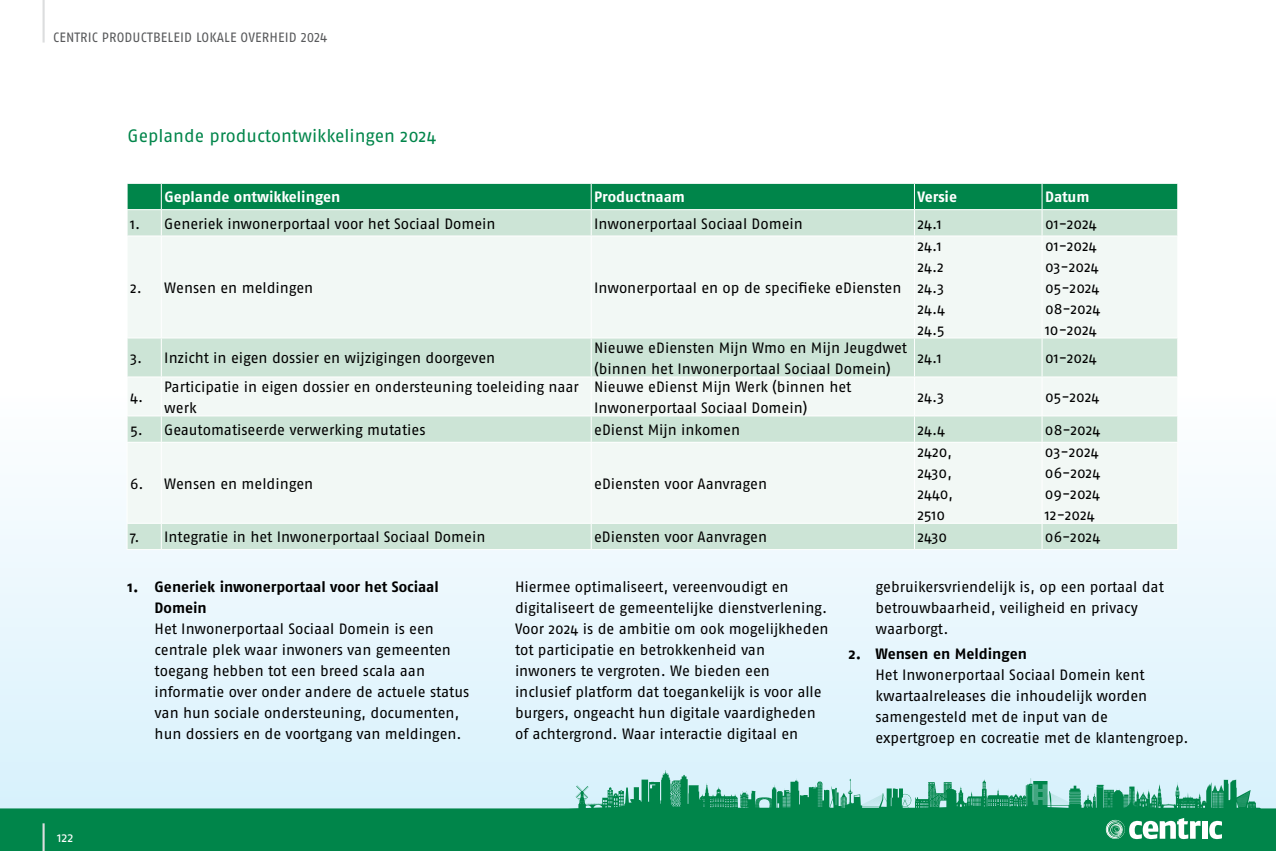
<style>
.page{position:relative;width:1276px;height:851px;background:#fff}
.page>*{position:absolute;margin:0;border:0;box-sizing:border-box;transform-origin:0 0}
.t1{font:18px "Fago Pro";color:#00854a}
.t2{font:15px/21px "Fago Pro";letter-spacing:-.005em;color:#000}
.t3{font:700 15px/21px "Fago Pro";color:#000}
.t4{font:700 15px "Fago Pro";letter-spacing:-.005em;color:#fff}
.t5{font:13.5px "Fago Pro";letter-spacing:.01em;color:#58595b}
.t6{font:13.5px "Fago Pro";color:#fff}
</style>
<div class="page">
<div style="left:0;top:0;width:1276px;height:850px;background:linear-gradient(to bottom,#fff,#dff3fc)"></div>
<svg style="left:0;top:798px;width:1276px;height:52px;background:#17905d"></svg>
<hr style="left:43px;top:0;width:2px;height:43px;background:#dcddde">
<hr style="left:43px;top:823px;width:2px;height:27px;background:#dcddde">
<div style="left:1202px;top:821px;width:5px;height:17px;background:#fff"></div>
<svg style="left:1209px;top:820px;width:13px;height:18px"></svg>
<svg style="left:1106px;top:817px;width:94px;height:21px"></svg>
<svg style="left:566px;top:770px;width:695px;height:39px;background:#8dcbbd"></svg>
<div style="left:128px;top:524px;width:1049px;height:25px;background:#cce4d6"></div>
<svg style="left:128px;top:236px;width:1049px;height:287px;fill:#f2f8f5"></svg>
<hr style="left:127px;top:235px;width:34px;height:1px;background:#fff">
<hr style="left:127px;top:236px;width:1px;height:101px;background:#fff">
<hr style="left:161px;top:235px;width:430px;height:1px;background:#fff">
<hr style="left:161px;top:236px;width:1px;height:101px;background:#fff">
<hr style="left:591px;top:235px;width:323px;height:1px;background:#fff">
<hr style="left:591px;top:236px;width:1px;height:101px;background:#fff">
<hr style="left:914px;top:235px;width:128px;height:1px;background:#fff">
<hr style="left:914px;top:236px;width:1px;height:101px;background:#fff">
<hr style="left:1042px;top:235px;width:136px;height:1px;background:#fff">
<hr style="left:1041px;top:236px;width:1px;height:101px;background:#fff">
<hr style="left:1177px;top:236px;width:1px;height:101px;background:#fff">
<hr style="left:127px;top:337px;width:34px;height:1px;background:#fff">
<hr style="left:127px;top:338px;width:1px;height:38px;background:#fff">
<hr style="left:161px;top:337px;width:430px;height:1px;background:#fff">
<hr style="left:161px;top:338px;width:1px;height:38px;background:#fff">
<hr style="left:591px;top:337px;width:323px;height:1px;background:#fff">
<hr style="left:591px;top:338px;width:1px;height:38px;background:#fff">
<hr style="left:914px;top:337px;width:128px;height:1px;background:#fff">
<hr style="left:914px;top:338px;width:1px;height:38px;background:#fff">
<hr style="left:1042px;top:337px;width:136px;height:1px;background:#fff">
<hr style="left:1041px;top:338px;width:1px;height:38px;background:#fff">
<hr style="left:1177px;top:338px;width:1px;height:38px;background:#fff">
<hr style="left:127px;top:376px;width:34px;height:1px;background:#fff">
<hr style="left:127px;top:377px;width:1px;height:38px;background:#fff">
<hr style="left:161px;top:376px;width:430px;height:1px;background:#fff">
<hr style="left:161px;top:377px;width:1px;height:38px;background:#fff">
<hr style="left:591px;top:376px;width:323px;height:1px;background:#fff">
<hr style="left:591px;top:377px;width:1px;height:38px;background:#fff">
<hr style="left:914px;top:376px;width:128px;height:1px;background:#fff">
<hr style="left:914px;top:377px;width:1px;height:38px;background:#fff">
<hr style="left:1042px;top:376px;width:136px;height:1px;background:#fff">
<hr style="left:1041px;top:377px;width:1px;height:38px;background:#fff">
<hr style="left:1177px;top:377px;width:1px;height:38px;background:#fff">
<hr style="left:127px;top:415px;width:34px;height:1px;background:#fff">
<svg style="left:127px;top:416px;width:1px;height:26px"></svg>
<hr style="left:161px;top:415px;width:430px;height:1px;background:#fff">
<svg style="left:161px;top:416px;width:1px;height:26px"></svg>
<hr style="left:591px;top:415px;width:323px;height:1px;background:#fff">
<svg style="left:591px;top:416px;width:1px;height:26px"></svg>
<hr style="left:914px;top:415px;width:128px;height:1px;background:#fff">
<svg style="left:914px;top:416px;width:1px;height:26px"></svg>
<hr style="left:1042px;top:415px;width:136px;height:1px;background:#fff">
<svg style="left:1041px;top:416px;width:1px;height:26px"></svg>
<svg style="left:1177px;top:416px;width:1px;height:26px"></svg>
<hr style="left:127px;top:442px;width:34px;height:1px;background:#fff">
<hr style="left:127px;top:442px;width:1px;height:81px;background:#fff">
<hr style="left:161px;top:442px;width:430px;height:1px;background:#fff">
<hr style="left:161px;top:442px;width:1px;height:81px;background:#fff">
<hr style="left:591px;top:442px;width:323px;height:1px;background:#fff">
<hr style="left:591px;top:442px;width:1px;height:81px;background:#fff">
<hr style="left:914px;top:442px;width:128px;height:1px;background:#fff">
<hr style="left:914px;top:442px;width:1px;height:81px;background:#fff">
<hr style="left:1042px;top:442px;width:136px;height:1px;background:#fff">
<hr style="left:1041px;top:442px;width:1px;height:81px;background:#fff">
<hr style="left:1177px;top:442px;width:1px;height:81px;background:#fff">
<hr style="left:127px;top:523px;width:34px;height:1px;background:#fff">
<svg style="left:127px;top:524px;width:1px;height:25px"></svg>
<hr style="left:161px;top:523px;width:430px;height:1px;background:#fff">
<svg style="left:161px;top:524px;width:1px;height:25px"></svg>
<hr style="left:591px;top:523px;width:323px;height:1px;background:#fff">
<svg style="left:591px;top:524px;width:1px;height:25px"></svg>
<hr style="left:914px;top:523px;width:128px;height:1px;background:#fff">
<svg style="left:914px;top:524px;width:1px;height:25px"></svg>
<hr style="left:1042px;top:523px;width:136px;height:1px;background:#fff">
<svg style="left:1041px;top:524px;width:1px;height:25px"></svg>
<svg style="left:1177px;top:524px;width:1px;height:25px"></svg>
<hr style="left:127px;top:549px;width:34px;height:1px;background:#fff">
<hr style="left:161px;top:549px;width:430px;height:1px;background:#fff">
<hr style="left:591px;top:549px;width:323px;height:1px;background:#fff">
<hr style="left:914px;top:549px;width:128px;height:1px;background:#fff">
<hr style="left:1042px;top:549px;width:136px;height:1px;background:#fff">
<svg style="left:127px;top:183px;width:1051px;height:52px;background:#69b692"></svg>
<hr style="left:127px;top:209px;width:34px;height:1px;background:#fff">
<hr style="left:161px;top:209px;width:430px;height:1px;background:#fff">
<hr style="left:591px;top:209px;width:323px;height:1px;background:#fff">
<hr style="left:914px;top:209px;width:128px;height:1px;background:#fff">
<hr style="left:1042px;top:209px;width:136px;height:1px;background:#fff">
<p class="t5" style="left:53px;top:29px;width:276px">CENTRIC PRODUCTBELEID LOKALE OVERHEID 2024</p>
<p class="t1" style="left:128px;top:125px;width:310px">Geplande productontwikkelingen 2024</p>
<p class="t4" style="left:164px;top:188px;width:178px">Geplande ontwikkelingen</p>
<p class="t4" style="left:594px;top:188px;width:92px">Productnaam</p>
<p class="t4" style="left:917px;top:188px;width:41px">Versie</p>
<p class="t4" style="left:1045px;top:188px;width:46px">Datum</p>
<p class="t2" style="left:130px;top:213px;width:367px">1. Generiek inwonerportaal voor het Sociaal Domein</p>
<p class="t2" style="left:594px;top:213px;width:210px">Inwonerportaal Sociaal Domein</p>
<p class="t2" style="left:917px;top:213px;width:26px">24.1</p>
<p class="t2" style="left:1045px;top:213px;width:53px">01-2024</p>
<p class="t2" style="left:130px;top:277px;width:185px">2. Wensen en meldingen</p>
<p class="t2" style="left:594px;top:277px;width:309px">Inwonerportaal en op de specifieke eDiensten</p>
<p class="t2" style="left:130px;top:347px;width:367px">3. Inzicht in eigen dossier en wijzigingen doorgeven</p>
<p class="t2" style="left:594px;top:337px;width:314px">Nieuwe eDiensten Mijn Wmo en Mijn Jeugdwet (binnen het Inwonerportaal Sociaal Domein)</p>
<p class="t2" style="left:130px;top:386px;width:12px">4.</p>
<p class="t2" style="left:164px;top:376px;width:416px">Participatie in eigen dossier en ondersteuning toeleiding naar werk</p>
<p class="t2" style="left:594px;top:376px;width:259px">Nieuwe eDienst Mijn Werk (binnen het<br>Inwonerportaal Sociaal Domein)</p>
<p class="t2" style="left:917px;top:235px;width:29px">24.1<br>24.2<br>24.3<br>24.4</p>
<p class="t2" style="left:917px;top:319px;width:29px">24. 5</p>
<p class="t2" style="left:1045px;top:235px;width:57px">01-2024<br>03-2024<br>05-2024<br>08-2024<br>10-2024</p>
<p class="t2" style="left:917px;top:347px;width:26px">24.1</p>
<p class="t2" style="left:1045px;top:347px;width:53px">01-2024</p>
<p class="t2" style="left:917px;top:386px;width:28px">24.3</p>
<p class="t2" style="left:1045px;top:386px;width:56px">05-2024</p>
<p class="t2" style="left:130px;top:419px;width:297px">5. Geautomatiseerde verwerking mutaties</p>
<p class="t2" style="left:594px;top:419px;width:147px">eDienst Mijn inkomen</p>
<p class="t2" style="left:917px;top:419px;width:29px">24.4</p>
<p class="t2" style="left:1045px;top:419px;width:57px">08-2024</p>
<p class="t2" style="left:130px;top:473px;width:185px">6. Wensen en meldingen</p>
<p class="t2" style="left:594px;top:473px;width:174px">eDiensten voor Aanvragen</p>
<p class="t2" style="left:917px;top:441px;width:37px;text-align:justify">2420, 2430, 2440, 2510</p>
<p class="t2" style="left:1045px;top:441px;width:57px;text-align:justify">03-2024<br>06-2024<br>09-2024<br>12-2024</p>
<p class="t2" style="left:130px;top:526px;width:357px">7. Integratie in het Inwonerportaal Sociaal Domein</p>
<p class="t2" style="left:594px;top:526px;width:174px">eDiensten voor Aanvragen</p>
<p class="t2" style="left:917px;top:526px;width:31px">2430</p>
<p class="t2" style="left:1045px;top:526px;width:57px">06-2024</p>
<p class="t6" style="left:57px;top:828px;width:18px">122</p>
<p class="t3" style="left:155px;top:576px;width:286px;text-indent:-27px">1. Generiek inwonerportaal voor het Sociaal<br>Domein</p>
<p class="t2" style="left:155px;top:618px;width:316px">Het Inwonerportaal Sociaal Domein is een centrale plek waar inwoners van gemeenten toegang hebben tot een breed scala aan informatie over onder andere de actuele status van hun sociale ondersteuning, documenten, hun dossiers en de voortgang van meldingen.</p>
<p class="t2" style="left:515px;top:576px;width:315px">Hiermee optimaliseert, vereenvoudigt en digitaliseert de gemeentelijke dienstverlening.<br>Voor 2024 is de ambitie om ook mogelijkheden tot participatie en betrokkenheid van inwoners te vergroten. We bieden een inclusief platform dat toegankelijk is voor alle burgers, ongeacht hun digitale vaardigheden of achtergrond. Waar interactie digitaal en</p>
<p class="t2" style="left:875px;top:576px;width:290px">gebruikersvriendelijk is, op een portaal dat betrouwbaarheid, veiligheid en privacy waarborgt.</p>
<p class="t3" style="left:848px;top:643px;width:180px">2. Wensen en Meldingen</p>
<p class="t2" style="left:875px;top:664px;width:312px">Het Inwonerportaal Sociaal Domein kent kwartaalreleases die inhoudelijk worden samengesteld met de input van de expertgroep en cocreatie met de klantengroep.</p>
</div>
